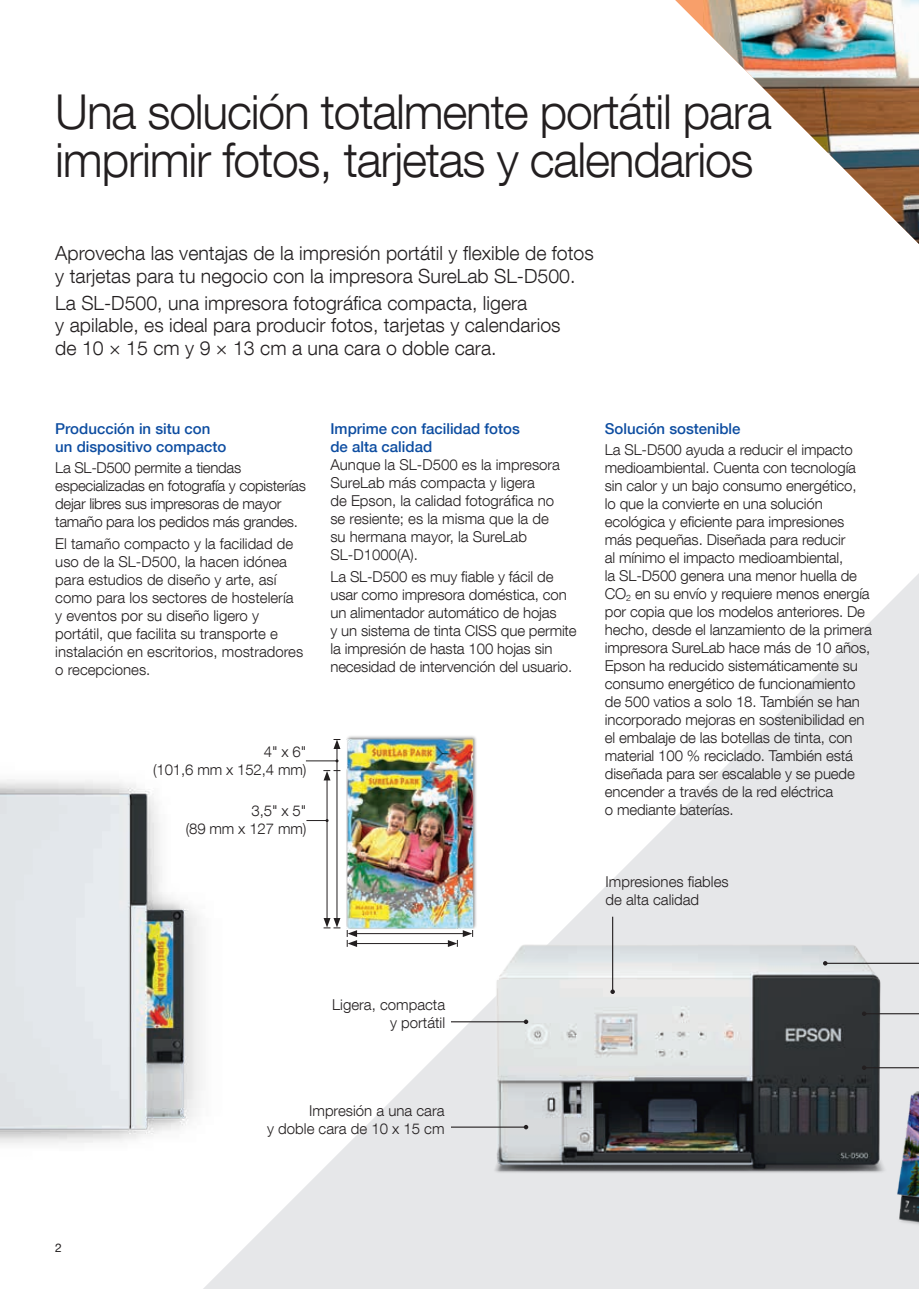
<style>
.page{position:relative;width:919px;height:1289px;background:#fff}
.page>*{position:absolute;margin:0;border:0;box-sizing:border-box;transform-origin:0 0}
.t1{font:300 48px/48px "Helvetica Neue LT Com";letter-spacing:-.025em;color:#231f20}
.t2{font:300 19.5px/22.5px "Helvetica Neue LT Com";color:#231f20}
.t3{font:300 15px/18px "Helvetica Neue LT Com";letter-spacing:-.01em;color:#231f20}
.t4{font:500 15px/18px "Helvetica Neue LT Com";color:#0d4da1}
.t5{font:12px "Helvetica Neue LT Com";color:#231f20}
</style>
<div class="page">
<svg style="left:204px;top:574px;width:714px;height:714px"></svg>
<img style="left:475px;top:929px;width:443px;height:292px">
<svg style="left:675px;top:0;width:28px;height:28px"></svg>
<img style="left:703px;top:0;width:215px;height:243px">
<img style="left:0;top:701px;width:261px;height:508px">
<img style="left:337px;top:729px;width:146px;height:210px">
<img style="left:879px;top:1076px;width:39px;height:173px">
<hr style="left:451px;top:1021px;width:75px;height:1px;background:#231f20">
<svg style="left:523px;top:1019px;width:5px;height:5px"></svg>
<hr style="left:354px;top:943px;width:96px;height:1px;background:#231f20">
<hr style="left:326px;top:778px;width:1px;height:142px;background:#231f20">
<svg style="left:323px;top:770px;width:17px;height:10px"></svg>
<hr style="left:306px;top:760px;width:31px;height:1px;background:#231f20">
<svg style="left:306px;top:819px;width:22px;height:3px"></svg>
<hr style="left:354px;top:933px;width:111px;height:1px;background:#231f20">
<svg style="left:347px;top:930px;width:10px;height:17px"></svg>
<svg style="left:448px;top:930px;width:25px;height:17px"></svg>
<hr style="left:336px;top:746px;width:1px;height:174px;background:#231f20">
<svg style="left:333px;top:739px;width:7px;height:10px"></svg>
<svg style="left:323px;top:918px;width:17px;height:10px"></svg>
<hr style="left:612px;top:916px;width:1px;height:75px;background:#231f20">
<svg style="left:610px;top:989px;width:5px;height:4px"></svg>
<hr style="left:864px;top:1013px;width:54px;height:1px;background:#231f20">
<svg style="left:861px;top:1011px;width:5px;height:4px"></svg>
<hr style="left:864px;top:1067px;width:54px;height:1px;background:#231f20">
<svg style="left:861px;top:1065px;width:5px;height:4px"></svg>
<hr style="left:825px;top:962px;width:93px;height:1px;background:#231f20">
<svg style="left:822px;top:961px;width:5px;height:4px"></svg>
<hr style="left:451px;top:1126px;width:75px;height:1px;background:#231f20">
<svg style="left:523px;top:1124px;width:5px;height:5px"></svg>
<h1 class="t1" style="left:55px;top:87px;width:718px">Una solución totalmente portátil para imprimir fotos, tarjetas y calendarios</h1>
<h2 class="t2" style="left:55px;top:242px;width:540px">Aprovecha las ventajas de la impresión portátil y flexible de fotos y tarjetas para tu negocio con la impresora SureLab SL-D500.</h2>
<h2 class="t2" style="left:55px;top:291px;width:506px">La SL-D500, una impresora fotográfica compacta, ligera<br>y apilable, es ideal para producir fotos, tarjetas y calendarios de 10 × 15 cm y 9 × 13 cm a una cara o doble cara.</h2>
<p class="t4" style="left:55px;top:419px;width:172px">Producción in situ con un dispositivo compacto</p>
<p class="t3" style="left:55px;top:458px;width:252px">La SL-D500 permite a tiendas especializadas en fotografía y copisterías dejar libres sus impresoras de mayor tamaño para los pedidos más grandes.</p>
<p class="t3" style="left:55px;top:534px;width:249px">El tamaño compacto y la facilidad de uso de la SL-D500, la hacen idónea para estudios de diseño y arte, así como para los sectores de hostelería y eventos por su diseño ligero y portátil, que facilita su transporte e instalación en escritorios, mostradores o recepciones.</p>
<p class="t4" style="left:330px;top:419px;width:191px">Imprime con facilidad fotos de alta calidad</p>
<p class="t3" style="left:330px;top:455px;width:231px">Aunque la SL-D500 es la impresora<br>SureLab más compacta y ligera<br>de Epson, la calidad fotográfica no se resiente; es la misma que la de su hermana mayor, la SureLab<br>SL-D1000(A).</p>
<p class="t3" style="left:330px;top:567px;width:248px">La SL-D500 es muy fiable y fácil de usar como impresora doméstica, con un alimentador automático de hojas<br>y un sistema de tinta CISS que permite la impresión de hasta 100 hojas sin necesidad de intervención del usuario.</p>
<p class="t3" style="left:153px;top:742px;width:155px;text-align:right">4" x 6"<br>(101,6 mm x 152,4 mm)</p>
<p class="t3" style="left:186px;top:801px;width:122px;text-align:right">3,5" x 5"<br>(89 mm x 127 mm)</p>
<p class="t4" style="left:604px;top:419px;width:137px">Solución sostenible</p>
<p class="t3" style="left:604px;top:440px;width:268px">La SL-D500 ayuda a reducir el impacto medioambiental. Cuenta con tecnología sin calor y un bajo consumo energético,<br>lo que la convierte en una solución ecológica y eficiente para impresiones más pequeñas. Diseñada para reducir<br>al mínimo el impacto medioambiental,<br>la SL-D500 genera una menor huella de CO<sub>2</sub> en su envío y requiere menos energía por copia que los modelos anteriores. De hecho, desde el lanzamiento de la primera impresora SureLab hace más de 10 años, Epson ha reducido sistemáticamente su consumo energético de funcionamiento de 500 vatios a solo 18. También se han incorporado mejoras en sostenibilidad en el embalaje de las botellas de tinta, con material 100 % reciclado. También está diseñada para ser escalable y se puede encender a través de la red eléctrica<br>o mediante baterías.</p>
<p class="t3" style="left:605px;top:872px;width:125px">Impresiones fiables de alta calidad</p>
<p class="t3" style="left:332px;top:995px;width:114px;text-align:right">Ligera, compacta y portátil</p>
<p class="t3" style="left:267px;top:1101px;width:179px;text-align:right">Impresión a una cara<br>y doble cara de 10 x 15 cm</p>
<p class="t5" style="left:55px;top:1240px;width:8px">2</p>
</div>
